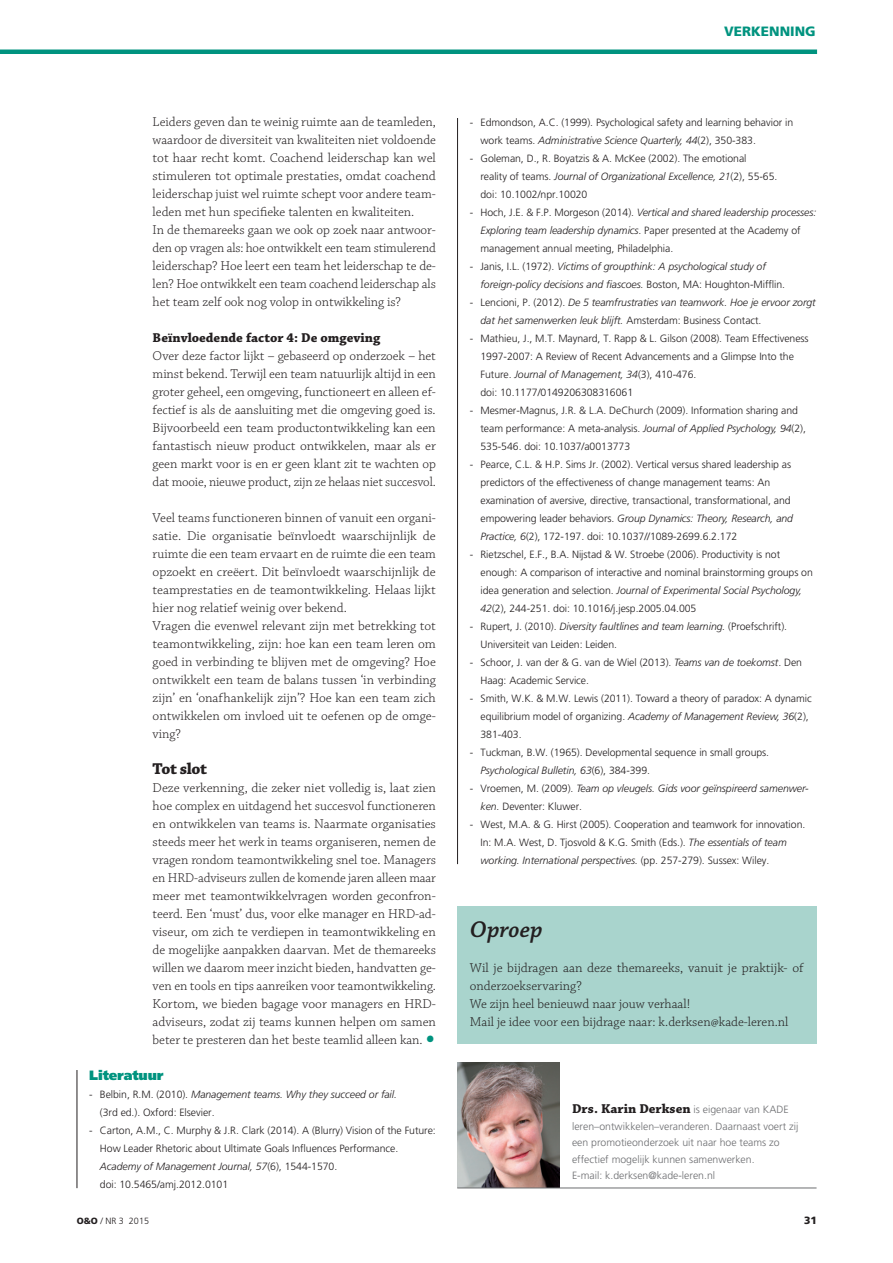
<style>
.page{position:relative;width:893px;height:1263px;background:#fff}
.page>*{position:absolute;margin:0;border:0;box-sizing:border-box;transform-origin:0 0}
.t1{font:31.5px "Chaparral Pro";color:#00937f}
.t2{font:italic 600 24px "Chaparral Pro";color:#231f20}
.t3{font:700 16.5px "Chaparral Pro";letter-spacing:-.025em;color:#231f20}
.t4{font:300 13.5px/18px "Chaparral Pro";color:#231f20}
.t5{font:700 13.5px "Chaparral Pro";color:#231f20}
.t6{font:900 13.5px "Frutiger LT Std";color:#00937f}
.t7{font:900 13.5px "Frutiger LT Std";letter-spacing:-.01em;color:#00937f}
.t8{font:300 10.5px/18px "Frutiger LT Std";letter-spacing:-.005em;color:#231f20}
.t9{font:italic 300 10.5px/18px "Frutiger LT Std";letter-spacing:-.005em;color:#231f20}
.t10{font:300 10.5px/16.5px "Frutiger LT Std";color:#6c6d70}
.t11{font:900 10.5px "Frutiger LT Std";color:#231f20}
.t12{font:300 9px "Frutiger LT Std";color:#231f20}
.s1{font-style:italic}
.s2{font-style:normal}
.s3{font-family:"Chaparral Pro";font-weight:700;font-size:13.5px;color:#231f20}
.s4{font-weight:900}
</style>
<div class="page">
<div style="left:0;top:49px;width:817px;height:5px;background:#00937f"></div>
<img style="left:457px;top:1062px;width:102px;height:125px">
<hr style="left:457px;top:1187px;width:359px;height:1px;background:#6c6d70">
<hr style="left:457px;top:118px;width:1px;height:746px;background:#231f20">
<hr style="left:77px;top:1070px;width:1px;height:118px;background:#231f20">
<div style="left:457px;top:906px;width:359px;height:138px;background:#a9d4cd"></div>
<p class="t4" style="left:153px;top:114px;width:285px">Leiders geven dan te weinig ruimte aan de teamleden, waardoor de diversiteit van kwaliteiten niet voldoende tot haar recht komt. Coachend leiderschap kan wel stimuleren tot optimale prestaties, omdat coachend leiderschap juist wel ruimte schept voor andere team&shy;leden met hun specifieke talenten en kwaliteiten.<br>In de themareeks gaan we ook op zoek naar antwoor&shy;den op vragen als: hoe ontwikkelt een team stimulerend leiderschap? Hoe leert een team het leiderschap te de&shy;len? Hoe ontwikkelt een team coachend leiderschap als het team zelf ook nog volop in ontwikkeling is?</p>
<p class="t5" style="left:153px;top:333px;width:229px">Beïnvloedende factor 4: De omgeving</p>
<p class="t4" style="left:153px;top:348px;width:285px;text-align:justify">Over deze factor lijkt – gebaseerd op onderzoek – het minst bekend. Terwijl een team natuurlijk altijd in een groter geheel, een omgeving, functioneert en alleen ef&shy;fectief is als de aansluiting met die omgeving goed is.<br>Bijvoorbeeld een team productontwikkeling kan een fantastisch nieuw product ontwikkelen, maar als er geen markt voor is en er geen klant zit te wachten op dat mooie, nieuwe product, zijn ze helaas niet succesvol.</p>
<p class="t4" style="left:153px;top:510px;width:285px">Veel teams functioneren binnen of vanuit een organi&shy;satie. Die organisatie beïnvloedt waarschijnlijk de ruimte die een team ervaart en de ruimte die een team opzoekt en creëert. Dit beïnvloedt waarschijnlijk de teamprestaties en de teamontwikkeling. Helaas lijkt hier nog relatief weinig over bekend.<br>Vragen die evenwel relevant zijn met betrekking tot teamontwikkeling, zijn: hoe kan een team leren om goed in verbinding te blijven met de omgeving? Hoe ontwikkelt een team de balans tussen ‘in verbinding zijn’ en ‘onafhankelijk zijn’? Hoe kan een team zich ontwikkelen om invloed uit te oefenen op de omge&shy;ving?</p>
<p class="t3" style="left:153px;top:763px;width:56px">Tot slot</p>
<p class="t4" style="left:153px;top:780px;width:285px;text-align:justify">Deze verkenning, die zeker niet volledig is, laat zien hoe complex en uitdagend het succesvol functioneren en ontwikkelen van teams is. Naarmate organisaties steeds meer het werk in teams organiseren, nemen de vragen rondom teamontwikkeling snel toe. Managers en HRD-adviseurs zullen de komende jaren alleen maar meer met teamontwikkelvragen worden geconfron&shy;teerd. Een ‘must’ dus, voor elke manager en HRD-ad&shy;viseur, om zich te verdiepen in teamontwikkeling en de mogelijke aanpakken daarvan. Met de themareeks willen we daarom meer inzicht bieden, handvatten ge&shy;ven en tools en tips aanreiken voor teamontwikkeling.<br>Kortom, we bieden bagage voor managers en HRD&shy;adviseurs, zodat zij teams kunnen helpen om samen beter te presteren dan het beste teamlid alleen kan.</p>
<h1 class="t1" style="left:425px;top:1025px;width:11px">•</h1>
<p class="t7" style="left:89px;top:1070px;width:76px">Literatuur</p>
<p class="t8" style="left:100px;top:1086px;width:299px;text-indent:-11px">- Belbin, R.M. (2010). <span class="s1">Management teams. Why they succeed or fail. </span>(3rd ed.). Oxford: Elsevier.</p>
<p class="t8" style="left:100px;top:1122px;width:337px;text-indent:-11px">- Carton, A.M., C. Murphy &amp; J.R. Clark (2014). A (Blurry) Vision of the Future:<br>How Leader Rhetoric about Ultimate Goals Influences Performance.<br><span class="s1">Academy of Management Journal, 57</span>(6), 1544-1570.<br>doi: 10.5465/amj.2012.0101</p>
<p class="t6" style="left:724px;top:26px;width:93px">VERKENNING</p>
<p class="t8" style="left:480px;top:114px;width:314px;text-indent:-11px">- Edmondson, A.C. (1999). Psychological safety and learning behavior in work teams. <span class="s1">Administrative Science Quarterly, 44</span>(2), 350-383.</p>
<p class="t8" style="left:480px;top:150px;width:298px;text-indent:-11px">- Goleman, D., R. Boyatzis &amp; A. McKee (2002). The emotional<br>reality of teams. <span class="s1">Journal of Organizational Excellence, 21</span>(2), 55-65. doi: 10.1002/npr.10020</p>
<p class="t8" style="left:480px;top:204px;width:337px;text-indent:-11px">- Hoch, J.E. &amp; F.P. Morgeson (2014). <span class="s1">Vertical and shared leadership processes:<br>Exploring team leadership dynamics</span>. Paper presented at the Academy of management annual meeting, Philadelphia.</p>
<p class="t9" style="left:480px;top:258px;width:306px;text-indent:-11px"><span class="s2">- Janis, I.L. (1972).</span> Victims of groupthink: A psychological study of foreign-policy decisions and fiascoes. <span class="s2">Boston, MA: Houghton-Mifflin.</span></p>
<p class="t9" style="left:480px;top:294px;width:337px;text-indent:-11px"><span class="s2">- Lencioni, P. (2012).</span> De 5 teamfrustraties van teamwork. Hoe je ervoor zorgt dat het samenwerken leuk blijft. <span class="s2">Amsterdam: Business Contact.</span></p>
<p class="t8" style="left:480px;top:330px;width:330px;text-indent:-11px">- Mathieu, J., M.T. Maynard, T. Rapp &amp; L. Gilson (2008). Team Effectiveness 1997-2007: A Review of Recent Advancements and a Glimpse Into the Future. <span class="s1">Journal of Management, 34</span>(3), 410-476.<br>doi: 10.1177/0149206308316061</p>
<p class="t8" style="left:480px;top:402px;width:327px;text-indent:-11px">- Mesmer-Magnus, J.R. &amp; L.A. DeChurch (2009). Information sharing and team performance: A meta-analysis. <span class="s1">Journal of Applied Psychology, 94</span>(2),<br>535-546. doi: 10.1037/a0013773</p>
<p class="t8" style="left:480px;top:456px;width:314px;text-indent:-11px">- Pearce, C.L. &amp; H.P. Sims Jr. (2002). Vertical versus shared leadership as predictors of the effectiveness of change management teams: An examination of aversive, directive, transactional, transformational, and empowering leader behaviors. <span class="s1">Group Dynamics: Theory, Research, and Practice, 6</span>(2), 172-197. doi: 10.1037//1089-2699.6.2.172</p>
<p class="t8" style="left:480px;top:546px;width:334px;text-indent:-11px">- Rietzschel, E.F., B.A. Nijstad &amp; W. Stroebe (2006). Productivity is not enough: A comparison of interactive and nominal brainstorming groups on idea generation and selection. <span class="s1">Journal of Experimental Social Psychology, 42</span>(2), 244-251. doi: 10.1016/j.jesp.2005.04.005</p>
<p class="t8" style="left:480px;top:618px;width:308px;text-indent:-11px">- Rupert, J. (2010). <span class="s1">Diversity faultlines and team learning.</span> (Proefschrift).<br>Universiteit van Leiden: Leiden.</p>
<p class="t8" style="left:480px;top:654px;width:323px;text-indent:-11px">- Schoor, J. van der &amp; G. van de Wiel (2013). <span class="s1">Teams van de toekomst</span>. Den<br>Haag: Academic Service.</p>
<p class="t8" style="left:480px;top:690px;width:333px;text-indent:-11px">- Smith, W.K. &amp; M.W. Lewis (2011). Toward a theory of paradox: A dynamic equilibrium model of organizing. <span class="s1">Academy of Management Review, 36</span>(2),<br>381-403.</p>
<p class="t8" style="left:480px;top:744px;width:290px;text-indent:-11px">- Tuckman, B.W. (1965). Developmental sequence in small groups.<br><span class="s1">Psychological Bulletin, 63</span>(6), 384-399.</p>
<p class="t9" style="left:480px;top:780px;width:329px;text-indent:-11px"><span class="s2">- Vroemen, M. (2009).</span> Team op vleugels. Gids voor geïnspireerd samenwer&shy;ken. <span class="s2">Deventer: Kluwer.</span></p>
<p class="t8" style="left:480px;top:816px;width:326px;text-indent:-11px">- West, M.A. &amp; G. Hirst (2005). Cooperation and teamwork for innovation.<br>In: M.A. West, D. Tjosvold &amp; K.G. Smith (Eds.). <span class="s1">The essentials of team working. International perspectives.</span> (pp. 257-279). Sussex: Wiley.</p>
<h2 class="t2" style="left:470px;top:920px;width:74px">Oproep</h2>
<p class="t4" style="left:470px;top:960px;width:335px">Wil je bijdragen aan deze themareeks, vanuit je praktijk- of onderzoekservaring?<br>We zijn heel benieuwd naar jouw verhaal!<br>Mail je idee voor een bijdrage naar: k.derksen@kade-leren.nl</p>
<p class="t10" style="left:572px;top:1102px;width:228px"><span class="s3">Drs. Karin Derksen</span> is eigenaar van KADE leren–ontwikkelen–veranderen. Daarnaast voert zij een promotieonderzoek uit naar hoe teams zo effectief mogelijk kunnen samenwerken.<br>E-mail: k.derksen@kade-leren.nl</p>
<p class="t12" style="left:77px;top:1217px;width:74px"><span class="s4">O&amp;O</span> / NR 3 2015</p>
<p class="t11" style="left:804px;top:1216px;width:14px">31</p>
</div>
